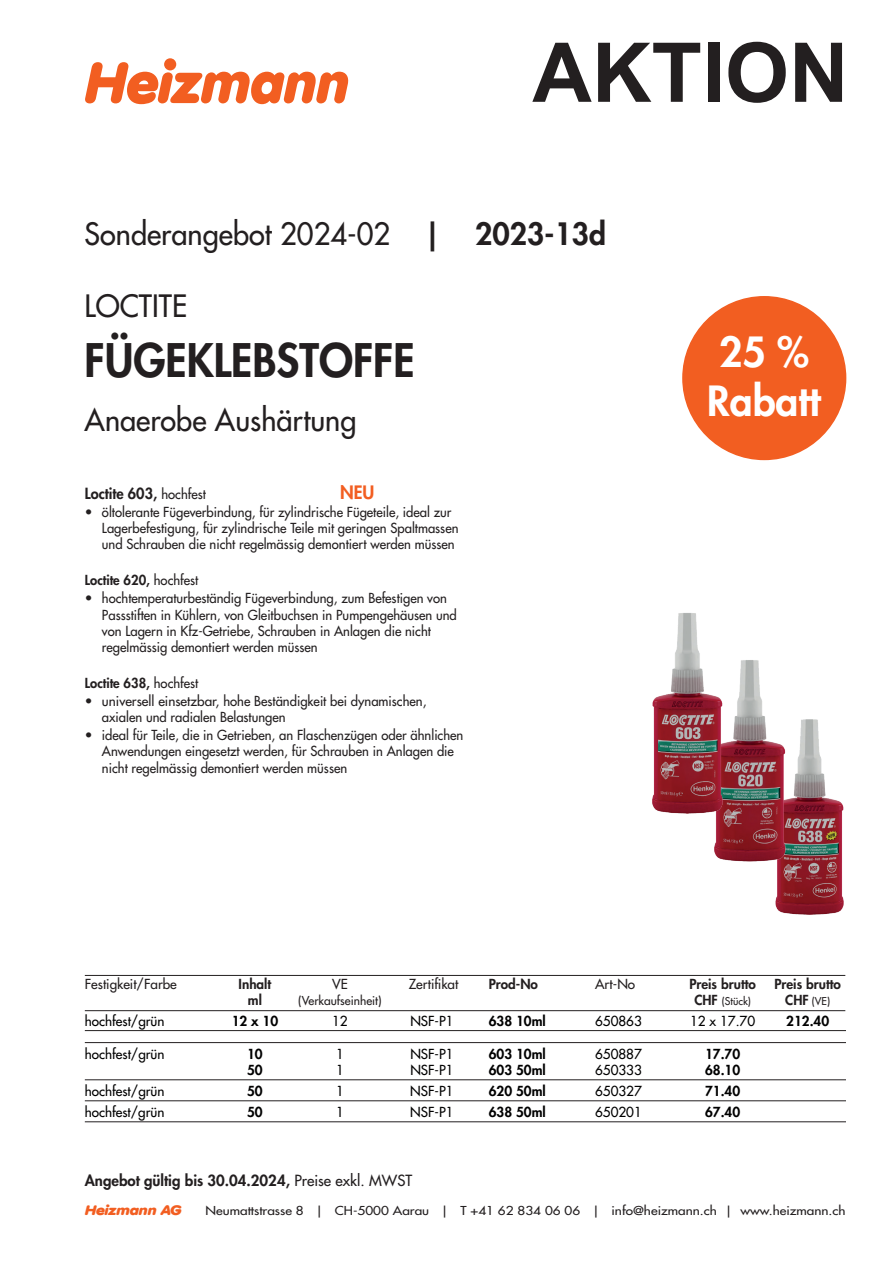
<style>
.page{position:relative;width:893px;height:1263px;background:#fff}
.page>*{position:absolute;margin:0;border:0;box-sizing:border-box;transform-origin:0 0}
.t1{font:700 82.5px "Arial";color:#231f20}
.t2{font:italic 900 57px "VAG Rounded Next";color:#f25e21}
.t3{font:800 45px "Futura Std";color:#231f20}
.t4{font:800 40.5px/48.6px "Futura Std";color:#fff}
.t5{font:500 30px "Futura Std";color:#231f20}
.t6{font:800 18px "Futura Std";color:#f25e21}
.t7{font:800 15px "Futura Std";color:#231f20}
.t8{font:500 13.5px/16.2px "Futura Std";color:#231f20}
.t9{font:500 13.5px "Futura Std";color:#000}
.t10{font:800 13.5px "Futura Std";color:#231f20}
.t11{font:800 13.5px "Futura Std";color:#000}
.t12{font:italic 900 13.5px "VAG Rounded Next";color:#f25e21;scale:1.15 1}
.t13{font:500 12px "Futura Std";color:#231f20;scale:1.13 1}
.t14{font:500 12px "Futura Std";color:#231f20}
.t15{font:500 10.5px "Futura Std";color:#231f20}
.s1{font-weight:800}
.s2{font-weight:500;font-size:13.5px}
.s3{font-weight:500}
.s4{font-weight:800;font-size:13.5px}
</style>
<div class="page">
<img style="left:775px;top:719px;width:69px;height:196px">
<hr style="left:85px;top:975px;width:760px;height:1px;background:#231f20">
<hr style="left:85px;top:1010px;width:760px;height:1px;background:#231f20">
<hr style="left:85px;top:1030px;width:761px;height:1px;background:#231f20">
<hr style="left:85px;top:1042px;width:761px;height:1px;background:#231f20">
<hr style="left:85px;top:1079px;width:761px;height:1px;background:#231f20">
<hr style="left:85px;top:1100px;width:761px;height:1px;background:#231f20">
<hr style="left:85px;top:1121px;width:761px;height:1px;background:#231f20">
<img style="left:714px;top:660px;width:98px;height:213px">
<img style="left:652px;top:613px;width:84px;height:212px">
<div style="left:683px;top:297px;width:163px;height:162px;background:#f25e21;border-radius:50%"></div>
<h2 class="t2" style="left:85px;top:43px;width:265px">Heizmann</h2>
<h1 class="t1" style="left:532px;top:15px;width:318px">AKTION</h1>
<h3 class="t5" style="left:85px;top:215px;width:523px">Sonderangebot 2024-02 <span class="s1">| 2023-13d</span></h3>
<h3 class="t5" style="left:85px;top:287px;width:104px">LOCTITE</h3>
<h3 class="t3" style="left:85px;top:331px;width:331px">FÜGEKLEBSTOFFE</h3>
<h3 class="t5" style="left:85px;top:401px;width:273px">Anaerobe Aushärtung</h3>
<p class="t7" style="left:85px;top:484px;width:123px">Loctite 603, <span class="s2">hochfest</span></p>
<h3 class="t6" style="left:340px;top:481px;width:36px">NEU</h3>
<p class="t8" style="left:102px;top:504px;width:358px;text-indent:-17px">• öltolerante Fügeverbindung, für zylindrische Fügeteile, ideal zur<br>Lagerbefestigung, für zylindrische Teile mit geringen Spaltmassen und Schrauben die nicht regelmässig demontiert werden müssen</p>
<p class="t10" style="left:85px;top:572px;width:115px">Loctite 620, <span class="s3">hochfest</span></p>
<p class="t8" style="left:102px;top:590px;width:356px;text-indent:-17px">• hochtemperaturbeständig Fügeverbindung, zum Befestigen von Passstiften in Kühlern, von Gleitbuchsen in Pumpengehäusen und von Lagern in Kfz-Getriebe, Schrauben in Anlagen die nicht regelmässig demontiert werden müssen</p>
<p class="t10" style="left:85px;top:674px;width:115px">Loctite 638, <span class="s3">hochfest</span></p>
<p class="t8" style="left:102px;top:693px;width:326px;text-indent:-17px">• universell einsetzbar, hohe Beständigkeit bei dynamischen, axialen und radialen Belastungen</p>
<p class="t8" style="left:102px;top:727px;width:363px;text-indent:-17px">• ideal für Teile, die in Getrieben, an Flaschenzügen oder ähnlichen<br>Anwendungen eingesetzt werden, für Schrauben in Anlagen die nicht regelmässig demontiert werden müssen</p>
<h3 class="t4" style="left:707px;top:328px;width:115px">25 %<br>Rabatt</h3>
<p class="t8" style="left:85px;top:976px;width:94px">Festigkeit/Farbe</p>
<p class="t10" style="left:239px;top:976px;width:34px">Inhalt</p>
<p class="t8" style="left:332px;top:976px;width:17px">VE</p>
<p class="t8" style="left:409px;top:976px;width:51px">Zertifikat</p>
<p class="t10" style="left:489px;top:976px;width:51px">Prod-No</p>
<p class="t8" style="left:595px;top:976px;width:42px">Art-No</p>
<p class="t10" style="left:689px;top:976px;width:68px">Preis brutto</p>
<p class="t10" style="left:774px;top:976px;width:68px">Preis brutto</p>
<p class="t10" style="left:248px;top:992px;width:16px">ml</p>
<p class="t14" style="left:298px;top:993px;width:85px">(Verkaufseinheit)</p>
<p class="t15" style="left:694px;top:995px;width:58px"><span class="s4">CHF</span> (Stück)</p>
<p class="t15" style="left:785px;top:995px;width:46px"><span class="s4">CHF</span> (VE)</p>
<p class="t9" style="left:85px;top:1013px;width:81px">hochfest/grün</p>
<p class="t11" style="left:232px;top:1012px;width:48px">12 x 10</p>
<p class="t9" style="left:332px;top:1013px;width:17px">12</p>
<p class="t9" style="left:410px;top:1013px;width:45px">NSF-P1</p>
<p class="t11" style="left:489px;top:1012px;width:58px">638 10ml</p>
<p class="t9" style="left:595px;top:1013px;width:48px">650863</p>
<p class="t9" style="left:690px;top:1013px;width:67px">12 x 17.70</p>
<p class="t11" style="left:786px;top:1012px;width:44px">212.40</p>
<p class="t9" style="left:85px;top:1046px;width:81px">hochfest/grün</p>
<p class="t11" style="left:247px;top:1045px;width:17px">10</p>
<p class="t9" style="left:336px;top:1046px;width:9px">1</p>
<p class="t9" style="left:410px;top:1046px;width:45px">NSF-P1</p>
<p class="t11" style="left:489px;top:1045px;width:58px">603 10ml</p>
<p class="t9" style="left:595px;top:1046px;width:48px">650887</p>
<p class="t11" style="left:705px;top:1045px;width:37px">17.70</p>
<p class="t11" style="left:247px;top:1062px;width:17px">50</p>
<p class="t9" style="left:336px;top:1062px;width:9px">1</p>
<p class="t9" style="left:410px;top:1062px;width:45px">NSF-P1</p>
<p class="t11" style="left:489px;top:1062px;width:58px">603 50ml</p>
<p class="t9" style="left:595px;top:1062px;width:48px">650333</p>
<p class="t11" style="left:705px;top:1062px;width:37px">68.10</p>
<p class="t9" style="left:85px;top:1083px;width:81px">hochfest/grün</p>
<p class="t11" style="left:247px;top:1083px;width:17px">50</p>
<p class="t9" style="left:336px;top:1083px;width:9px">1</p>
<p class="t9" style="left:410px;top:1083px;width:45px">NSF-P1</p>
<p class="t11" style="left:489px;top:1083px;width:58px">620 50ml</p>
<p class="t9" style="left:595px;top:1083px;width:48px">650327</p>
<p class="t11" style="left:705px;top:1083px;width:37px">71.40</p>
<p class="t9" style="left:85px;top:1104px;width:81px">hochfest/grün</p>
<p class="t11" style="left:247px;top:1104px;width:17px">50</p>
<p class="t9" style="left:336px;top:1104px;width:9px">1</p>
<p class="t9" style="left:410px;top:1104px;width:45px">NSF-P1</p>
<p class="t11" style="left:489px;top:1104px;width:58px">638 50ml</p>
<p class="t9" style="left:595px;top:1104px;width:48px">650201</p>
<p class="t11" style="left:705px;top:1104px;width:37px">67.40</p>
<p class="t7" style="left:85px;top:1171px;width:329px">Angebot gültig bis 30.04.2024, <span class="s3">Preise exkl. MWST</span></p>
<p class="t12" style="left:85px;top:1201px;width:86px">Heizmann AG</p>
<p class="t13" style="left:206px;top:1203px;width:568px">Neumattstrasse 8 | CH-5000 Aarau | T +41 62 834 06 06 | info@heizmann.ch | www.heizmann.ch</p>
</div>
